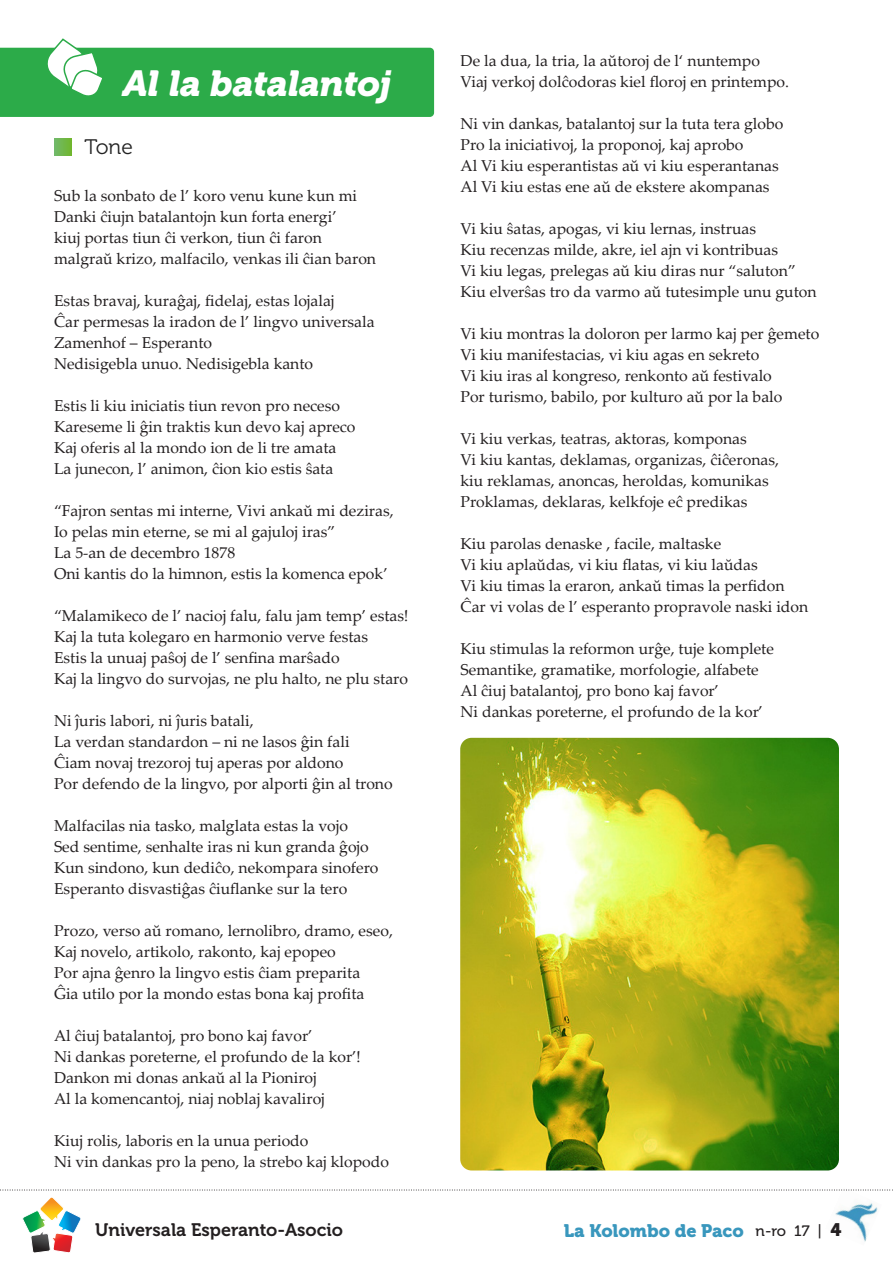
<style>
.page{position:relative;width:893px;height:1263px;background:#fff}
.page>*{position:absolute;margin:0;border:0;box-sizing:border-box;transform-origin:0 0}
.Базовый{font:italic 36px "Museo 900";letter-spacing:-.005em;color:#fff}
.Базовый-2{font:21px "Museo 300";color:#222}
.t1{font:18px "Museo 700";color:#231f20}
.t2{font:18px "Museo 900";color:#3997bd}
.Базовый-3{font:15.75px "Palatino Linotype";color:#231f20}
.s1{font-family:"Museo 500";font-size:15px;color:#231f20}
.s2{color:#231f20}
</style>
<div class="page">
<img style="left:825px;top:1190px;width:56px;height:52px">
<svg style="left:0;top:1189px;width:893px;height:1px"></svg>
<svg style="left:22px;top:1197px;width:59px;height:56px"></svg>
<svg style="left:0;top:38px;width:434px;height:79px"></svg>
<svg style="left:54px;top:138px;width:17px;height:18px"></svg>
<img style="left:460px;top:738px;width:379px;height:432px">
<p class="Базовый" style="left:123px;top:63px;width:270px">Al la batalantoj</p>
<p class="Базовый-2" style="left:84px;top:135px;width:50px">Tone</p>
<p class="Базовый-3" style="left:54px;top:184px;width:305px">Sub la sonbato de l’ koro venu kune kun mi</p>
<p class="Базовый-3" style="left:54px;top:205px;width:284px">Danki ĉiujn batalantojn kun forta energi’</p>
<p class="Базовый-3" style="left:54px;top:226px;width:269px">kiuj portas tiun ĉi verkon, tiun ĉi faron</p>
<p class="Базовый-3" style="left:54px;top:247px;width:324px">malgraŭ krizo, malfacilo, venkas ili ĉian baron</p>
<p class="Базовый-3" style="left:54px;top:289px;width:282px">Estas bravaj, kuraĝaj, fidelaj, estas lojalaj</p>
<p class="Базовый-3" style="left:54px;top:310px;width:322px">Ĉar permesas la iradon de l’ lingvo universala</p>
<p class="Базовый-3" style="left:54px;top:331px;width:160px">Zamenhof – Esperanto</p>
<p class="Базовый-3" style="left:54px;top:352px;width:261px">Nedisigebla unuo. Nedisigebla kanto</p>
<p class="Базовый-3" style="left:54px;top:394px;width:288px">Estis li kiu iniciatis tiun revon pro neceso</p>
<p class="Базовый-3" style="left:54px;top:415px;width:303px">Kareseme li ĝin traktis kun devo kaj apreco</p>
<p class="Базовый-3" style="left:54px;top:436px;width:284px">Kaj oferis al la mondo ion de li tre amata</p>
<p class="Базовый-3" style="left:54px;top:457px;width:281px">La junecon, l’ animon, ĉion kio estis ŝata</p>
<p class="Базовый-3" style="left:54px;top:499px;width:341px">“Fajron sentas mi interne, Vivi ankaŭ mi deziras,</p>
<p class="Базовый-3" style="left:54px;top:520px;width:283px">Io pelas min eterne, se mi al gajuloj iras”</p>
<p class="Базовый-3" style="left:54px;top:541px;width:183px">La 5-an de decembro 1878</p>
<p class="Базовый-3" style="left:54px;top:562px;width:335px">Oni kantis do la himnon, estis la komenca epok’</p>
<p class="Базовый-3" style="left:54px;top:604px;width:356px">“Malamikeco de l’ nacioj falu, falu jam temp’ estas!</p>
<p class="Базовый-3" style="left:54px;top:625px;width:316px">Kaj la tuta kolegaro en harmonio verve festas</p>
<p class="Базовый-3" style="left:54px;top:646px;width:287px">Estis la unuaj paŝoj de l’ senfina marŝado</p>
<p class="Базовый-3" style="left:54px;top:667px;width:356px">Kaj la lingvo do survojas, ne plu halto, ne plu staro</p>
<p class="Базовый-3" style="left:54px;top:709px;width:201px">Ni ĵuris labori, ni ĵuris batali,</p>
<p class="Базовый-3" style="left:54px;top:730px;width:297px">La verdan standardon – ni ne lasos ĝin fali</p>
<p class="Базовый-3" style="left:54px;top:751px;width:291px">Ĉiam novaj trezoroj tuj aperas por aldono</p>
<p class="Базовый-3" style="left:54px;top:772px;width:340px">Por defendo de la lingvo, por alporti ĝin al trono</p>
<p class="Базовый-3" style="left:54px;top:814px;width:296px">Malfacilas nia tasko, malglata estas la vojo</p>
<p class="Базовый-3" style="left:54px;top:835px;width:316px">Sed sentime, senhalte iras ni kun granda ĝojo</p>
<p class="Базовый-3" style="left:54px;top:856px;width:326px">Kun sindono, kun dediĉo, nekompara sinofero</p>
<p class="Базовый-3" style="left:54px;top:877px;width:295px">Esperanto disvastiĝas ĉiuflanke sur la tero</p>
<p class="Базовый-3" style="left:54px;top:919px;width:340px">Prozo, verso aŭ romano, lernolibro, dramo, eseo,</p>
<p class="Базовый-3" style="left:54px;top:940px;width:283px">Kaj novelo, artikolo, rakonto, kaj epopeo</p>
<p class="Базовый-3" style="left:54px;top:961px;width:308px">Por ajna ĝenro la lingvo estis ĉiam preparita</p>
<p class="Базовый-3" style="left:54px;top:982px;width:312px">Ĝia utilo por la mondo estas bona kaj profita</p>
<p class="Базовый-3" style="left:54px;top:1024px;width:260px">Al ĉiuj batalantoj, pro bono kaj favor’</p>
<p class="Базовый-3" style="left:54px;top:1045px;width:308px">Ni dankas poreterne, el profundo de la kor’!</p>
<p class="Базовый-3" style="left:54px;top:1066px;width:264px">Dankon mi donas ankaŭ al la Pioniroj</p>
<p class="Базовый-3" style="left:54px;top:1087px;width:272px">Al la komencantoj, niaj noblaj kavaliroj</p>
<p class="Базовый-3" style="left:54px;top:1129px;width:256px">Kiuj rolis, laboris en la unua periodo</p>
<p class="Базовый-3" style="left:54px;top:1150px;width:337px">Ni vin dankas pro la peno, la strebo kaj klopodo</p>
<p class="Базовый-3" style="left:460px;top:49px;width:301px">De la dua, la tria, la aŭtoroj de l‘ nuntempo</p>
<p class="Базовый-3" style="left:460px;top:70px;width:330px">Viaj verkoj dolĉodoras kiel floroj en printempo.</p>
<p class="Базовый-3" style="left:460px;top:112px;width:324px">Ni vin dankas, batalantoj sur la tuta tera globo</p>
<p class="Базовый-3" style="left:460px;top:133px;width:285px">Pro la iniciativoj, la proponoj, kaj aprobo</p>
<p class="Базовый-3" style="left:460px;top:154px;width:320px">Al Vi kiu esperantistas aŭ vi kiu esperantanas</p>
<p class="Базовый-3" style="left:460px;top:175px;width:311px">Al Vi kiu estas ene aŭ de ekstere akompanas</p>
<p class="Базовый-3" style="left:460px;top:217px;width:297px">Vi kiu ŝatas, apogas, vi kiu lernas, instruas</p>
<p class="Базовый-3" style="left:460px;top:238px;width:319px">Kiu recenzas milde, akre, iel ajn vi kontribuas</p>
<p class="Базовый-3" style="left:460px;top:259px;width:337px">Vi kiu legas, prelegas aŭ kiu diras nur “saluton”</p>
<p class="Базовый-3" style="left:460px;top:280px;width:358px">Kiu elverŝas tro da varmo aŭ tutesimple unu guton</p>
<p class="Базовый-3" style="left:460px;top:322px;width:360px">Vi kiu montras la doloron per larmo kaj per ĝemeto</p>
<p class="Базовый-3" style="left:460px;top:343px;width:300px">Vi kiu manifestacias, vi kiu agas en sekreto</p>
<p class="Базовый-3" style="left:460px;top:364px;width:313px">Vi kiu iras al kongreso, renkonto aŭ festivalo</p>
<p class="Базовый-3" style="left:460px;top:385px;width:323px">Por turismo, babilo, por kulturo aŭ por la balo</p>
<p class="Базовый-3" style="left:460px;top:427px;width:288px">Vi kiu verkas, teatras, aktoras, komponas</p>
<p class="Базовый-3" style="left:460px;top:448px;width:320px">Vi kiu kantas, deklamas, organizas, ĉiĉeronas,</p>
<p class="Базовый-3" style="left:460px;top:469px;width:310px">kiu reklamas, anoncas, heroldas, komunikas</p>
<p class="Базовый-3" style="left:460px;top:490px;width:288px">Proklamas, deklaras, kelkfoje eĉ predikas</p>
<p class="Базовый-3" style="left:460px;top:532px;width:262px">Kiu parolas denaske , facile, maltaske</p>
<p class="Базовый-3" style="left:460px;top:553px;width:299px">Vi kiu aplaŭdas, vi kiu flatas, vi kiu laŭdas</p>
<p class="Базовый-3" style="left:460px;top:574px;width:326px">Vi kiu timas la eraron, ankaŭ timas la perfidon</p>
<p class="Базовый-3" style="left:460px;top:595px;width:349px">Ĉar vi volas de l’ esperanto propravole naski idon</p>
<p class="Базовый-3" style="left:460px;top:637px;width:315px">Kiu stimulas la reformon urĝe, tuje komplete</p>
<p class="Базовый-3" style="left:460px;top:658px;width:300px">Semantike, gramatike, morfologie, alfabete</p>
<p class="Базовый-3" style="left:460px;top:679px;width:260px">Al ĉiuj batalantoj, pro bono kaj favor’</p>
<p class="Базовый-3" style="left:460px;top:700px;width:304px">Ni dankas poreterne, el profundo de la kor’</p>
<p class="t1" style="left:95px;top:1220px;width:249px">Universala Esperanto-Asocio</p>
<p class="t2" style="left:564px;top:1220px;width:279px">La Kolombo de Paco <span class="s1">n-ro 17 |</span> <span class="s2">4</span></p>
</div>
